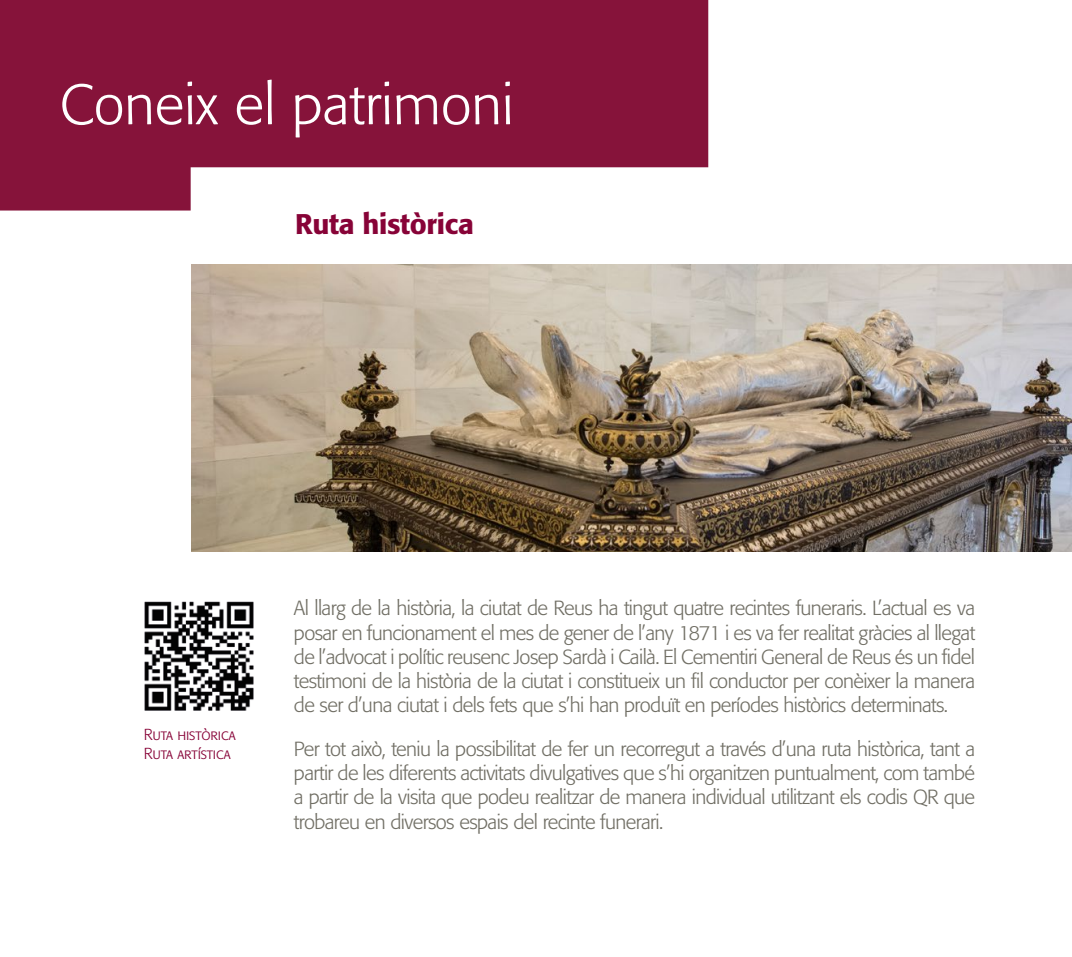
<style>
.page{position:relative;width:1072px;height:957px;background:#fff}
.page>*{position:absolute;margin:0;border:0;box-sizing:border-box;transform-origin:0 0}
.t1{font:300 56.25px "Formata";color:#fff}
.t2{font:500 28.12px "Formata";letter-spacing:-.01em;color:#870337}
.t3{font:300 20.25px/24.3px "Formata";letter-spacing:-.03em;color:#716f65;text-align:justify}
.t4{font:15.75px/18.9px "Formata Light SC";letter-spacing:-.01em;color:#870337}
</style>
<div class="page">
<svg style="left:0;top:0;width:708px;height:210px;background:#973657"></svg>
<img style="left:1071px;top:265px;width:1px;height:287px">
<img style="left:192px;top:265px;width:879px;height:287px">
<img style="left:144px;top:601px;width:110px;height:110px">
<h1 class="t1" style="left:60px;top:72px;width:455px">Coneix el patrimoni</h1>
<h2 class="t2" style="left:295px;top:207px;width:180px">Ruta històrica</h2>
<p class="t4" style="left:144px;top:725px;width:93px">Ruta històrica<br>Ruta artística</p>
<p class="t3" style="left:294px;top:596px;width:682px">Al llarg de la història, la ciutat de Reus ha tingut quatre recintes funeraris. L’actual es va posar en funcionament el mes de gener de l’any 1871 i es va fer realitat gràcies al llegat de l’advocat i polític reusenc Josep Sardà i Cailà. El Cementiri General de Reus és un fidel testimoni de la història de la ciutat i constitueix un fil conductor per conèixer la manera de ser d’una ciutat i dels fets que s’hi han produït en períodes històrics determinats.</p>
<p class="t3" style="left:294px;top:737px;width:682px">Per tot això, teniu la possibilitat de fer un recorregut a través d’una ruta històrica, tant a partir de les diferents activitats divulgatives que s’hi organitzen puntualment, com també a partir de la visita que podeu realitzar de manera individual utilitzant els codis QR que trobareu en diversos espais del recinte funerari.</p>
</div>
